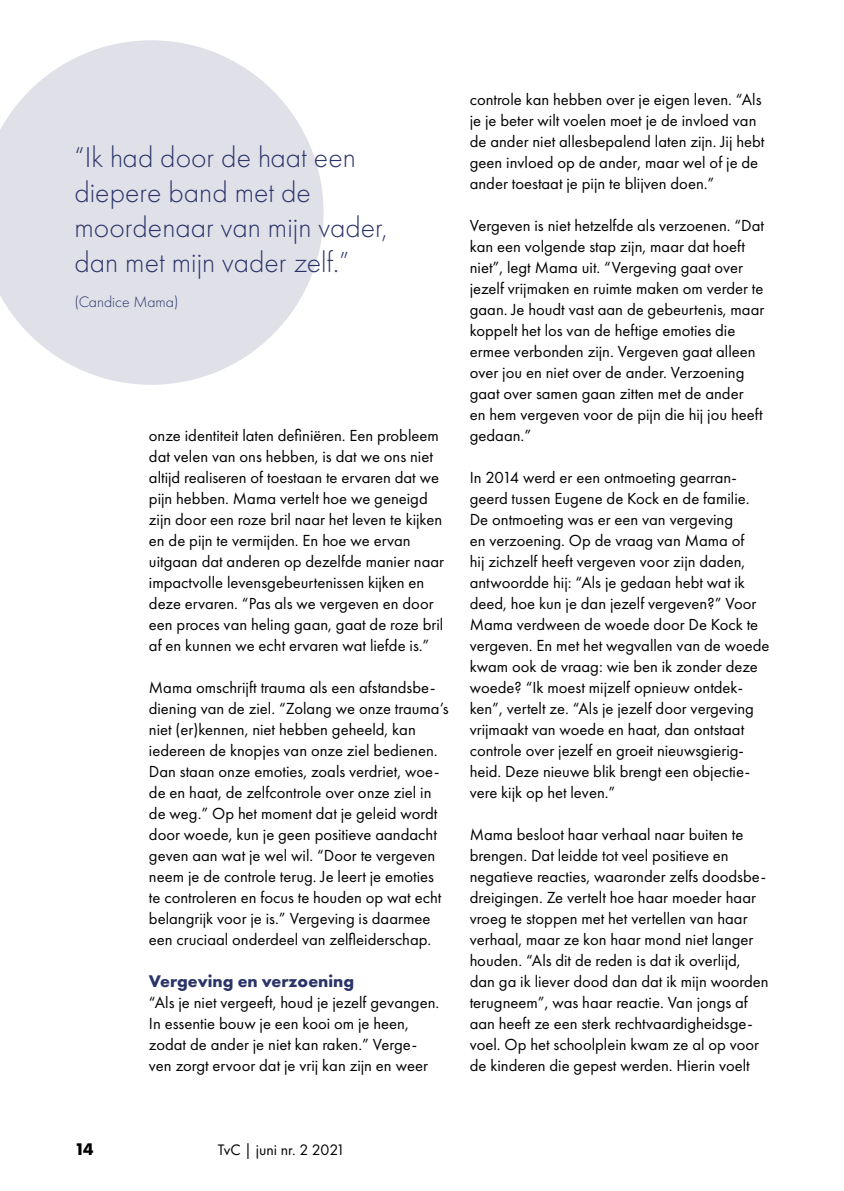
<style>
.page{position:relative;width:844px;height:1191px;background:#fff}
.page>*{position:absolute;margin:0;border:0;box-sizing:border-box;transform-origin:0 0}
.t1{font:300 29.75px/35px "Futura PT";color:#2b3469}
.t2{font:700 17.5px "Futura PT";color:#2b3469}
.t3{font:700 17.5px "Futura PT";color:#000}
.t4{font:16.62px/21px "Futura PT";color:#000}
.t5{font:15.75px "Futura PT";color:#000}
.t6{font:300 15.75px "Futura PT";color:#2b3469}
</style>
<div class="page">
<svg style="left:0;top:40px;width:323px;height:345px;fill:#dfe0e8"></svg>
<h1 class="t1" style="left:74px;top:139px;width:314px">“Ik had door de haat een diepere band met de moordenaar van mijn vader, dan met mijn vader zelf.”</h1>
<p class="t6" style="left:74px;top:292px;width:105px">(Candice Mama)</p>
<p class="t4" style="left:149px;top:425px;width:296px">onze identiteit laten definiëren. Een probleem dat velen van ons hebben, is dat we ons niet altijd realiseren of toestaan te ervaren dat we pijn hebben. Mama vertelt hoe we geneigd zijn door een roze bril naar het leven te kijken en de pijn te vermijden. En hoe we ervan uitgaan dat anderen op dezelfde manier naar impactvolle levensgebeurtenissen kijken en deze ervaren. “Pas als we vergeven en door een proces van heling gaan, gaat de roze bril af en kunnen we echt ervaren wat liefde is.”</p>
<p class="t4" style="left:149px;top:677px;width:301px">Mama omschrijft trauma als een afstandsbe&shy;diening van de ziel. “Zolang we onze trauma’s niet (er)kennen, niet hebben geheeld, kan iedereen de knopjes van onze ziel bedienen.<br>Dan staan onze emoties, zoals verdriet, woe&shy;de en haat, de zelfcontrole over onze ziel in de weg.” Op het moment dat je geleid wordt door woede, kun je geen positieve aandacht geven aan wat je wel wil. “Door te vergeven neem je de controle terug. Je leert je emoties te controleren en focus te houden op wat echt belangrijk voor je is.” Vergeving is daarmee een cruciaal onderdeel van zelfleiderschap.</p>
<p class="t2" style="left:149px;top:970px;width:207px">Vergeving en verzoening</p>
<p class="t4" style="left:149px;top:992px;width:292px">“Als je niet vergeeft, houd je jezelf gevangen.<br>In essentie bouw je een kooi om je heen, zodat de ander je niet kan raken.” Verge&shy;ven zorgt ervoor dat je vrij kan zijn en weer</p>
<p class="t4" style="left:469px;top:89px;width:296px">controle kan hebben over je eigen leven. “Als je je beter wilt voelen moet je de invloed van de ander niet allesbepalend laten zijn. Jij hebt geen invloed op de ander, maar wel of je de ander toestaat je pijn te blijven doen.”</p>
<p class="t4" style="left:469px;top:215px;width:296px">Vergeven is niet hetzelfde als verzoenen. “Dat kan een volgende stap zijn, maar dat hoeft niet”, legt Mama uit. “Vergeving gaat over jezelf vrijmaken en ruimte maken om verder te gaan. Je houdt vast aan de gebeurtenis, maar koppelt het los van de heftige emoties die ermee verbonden zijn. Vergeven gaat alleen over jou en niet over de ander. Verzoening gaat over samen gaan zitten met de ander<br>en hem vergeven voor de pijn die hij jou heeft gedaan.”</p>
<p class="t4" style="left:469px;top:467px;width:301px">In 2014 werd er een ontmoeting gearran&shy;geerd tussen Eugene de Kock en de familie.<br>De ontmoeting was er een van vergeving<br>en verzoening. Op de vraag van Mama of<br>hij zichzelf heeft vergeven voor zijn daden, antwoordde hij: “Als je gedaan hebt wat ik deed, hoe kun je dan jezelf vergeven?” Voor Mama verdween de woede door De Kock te vergeven. En met het wegvallen van de woede kwam ook de vraag: wie ben ik zonder deze woede? “Ik moest mijzelf opnieuw ontdek&shy;ken”, vertelt ze. “Als je jezelf door vergeving vrijmaakt van woede en haat, dan ontstaat controle over jezelf en groeit nieuwsgierig&shy;heid. Deze nieuwe blik brengt een objectie&shy;vere kijk op het leven.”</p>
<p class="t4" style="left:469px;top:824px;width:300px">Mama besloot haar verhaal naar buiten te brengen. Dat leidde tot veel positieve en negatieve reacties, waaronder zelfs doodsbe&shy;dreigingen. Ze vertelt hoe haar moeder haar vroeg te stoppen met het vertellen van haar verhaal, maar ze kon haar mond niet langer houden. “Als dit de reden is dat ik overlijd, dan ga ik liever dood dan dat ik mijn woorden terugneem”, was haar reactie. Van jongs af aan heeft ze een sterk rechtvaardigheidsge&shy;voel. Op het schoolplein kwam ze al op voor de kinderen die gepest werden. Hierin voelt</p>
<p class="t3" style="left:74px;top:1137px;width:21px">14</p>
<p class="t5" style="left:218px;top:1140px;width:129px">TvC | juni nr. 2 2021</p>
</div>
